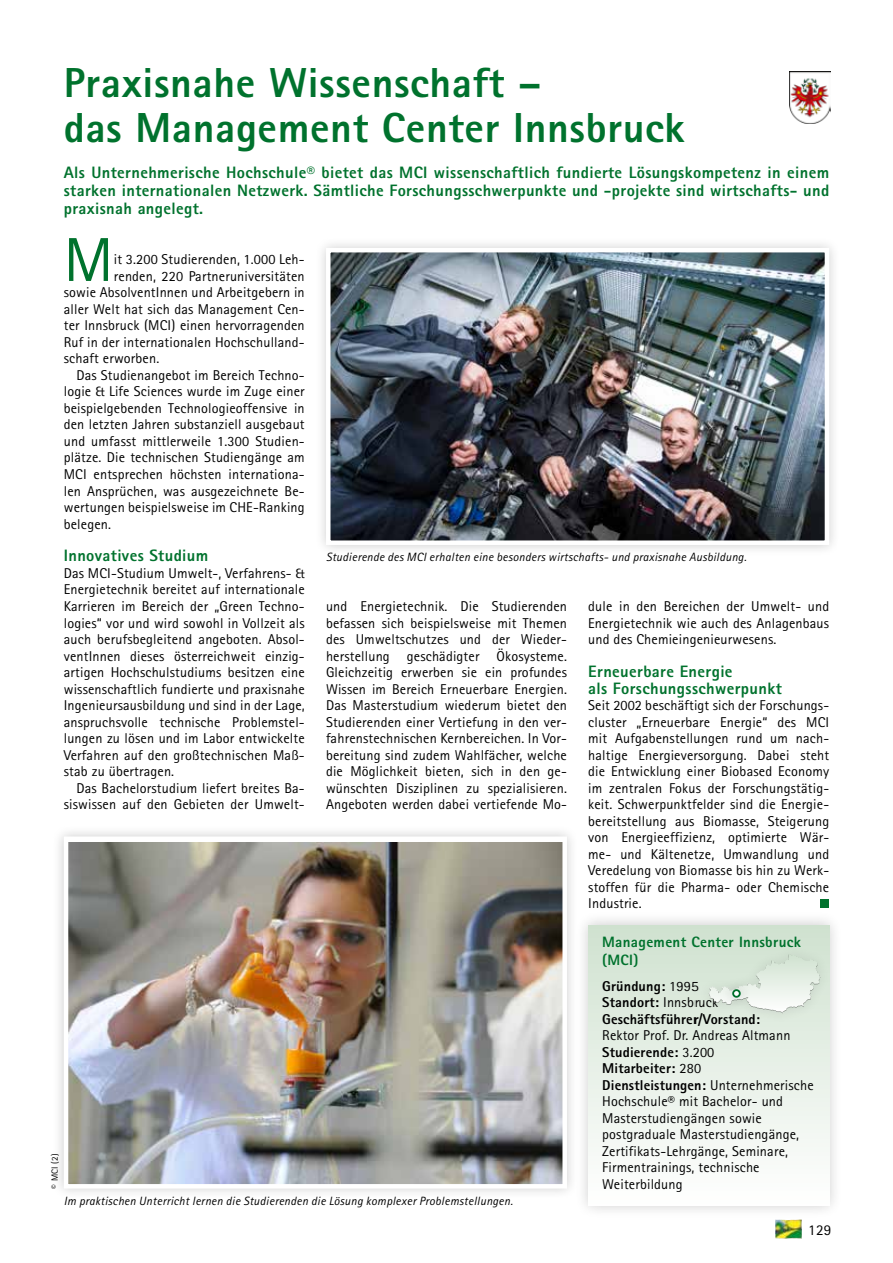
<style>
.page{position:relative;width:893px;height:1263px;background:#fff}
.page>*{position:absolute;margin:0;border:0;box-sizing:border-box;transform-origin:0 0}
.t1{font:62.1px "Rotis Sans Serif";color:#00722d}
.t2{font:800 42px/45px "Rotis Sans Serif";letter-spacing:.015em;color:#00722d}
.t3{font:800 16.5px/18px "Rotis Sans Serif";letter-spacing:.02em;color:#00722d;text-align:justify}
.t4{font:800 15px/18px "Rotis Sans Serif";letter-spacing:.02em;color:#00722d}
.t5{font:15px "Rotis Sans Serif";color:#000}
.t6{font:14.25px/16.5px "Rotis Sans Serif";letter-spacing:.01em;color:#000;text-align:justify}
.t7{font:800 14.25px/16.5px "Rotis Sans Serif";letter-spacing:.01em;color:#000}
.t8{font:italic 12px "Rotis Sans Serif";letter-spacing:.02em;color:#000}
.t9{font:9px "Rotis Sans Serif";color:#000}
.s1{font-weight:400}
.s2{font-weight:800}
</style>
<div class="page">
<svg style="left:780px;top:1219px;width:20px;height:1px"></svg>
<div style="left:821px;top:899px;width:8px;height:9px;background:#00722d"></div>
<div style="left:52px;top:825px;width:527px;height:375px;background:#000;opacity:.2"></div>
<img style="left:69px;top:842px;width:493px;height:341px">
<div style="left:64px;top:836px;width:503px;height:352px;border:4px solid #fff"></div>
<div style="left:314px;top:236px;width:527px;height:320px;background:#000;opacity:.2"></div>
<img style="left:331px;top:253px;width:493px;height:287px">
<div style="left:326px;top:248px;width:503px;height:297px;border:4px solid #fff"></div>
<div style="left:574px;top:911px;width:269px;height:308px;background:#000;opacity:.2"></div>
<div style="left:588px;top:925px;width:241px;height:280px;background:linear-gradient(to bottom,#cfe1cf,#fffffe)"></div>
<div style="left:696px;top:942px;width:137px;height:84px;background:#d9e7d9"></div>
<svg style="left:709px;top:954px;width:111px;height:59px"></svg>
<img style="left:789px;top:72px;width:41px;height:52px">
<h2 class="t2" style="left:64px;top:59px;width:622px">Praxisnahe Wissenschaft –<br>das Management Center Innsbruck</h2>
<p class="t3" style="left:64px;top:164px;width:767px">Als Unternehmerische Hochschule® bietet das MCI wissenschaftlich fundierte Lösungskompetenz in einem starken internationalen Netzwerk. Sämtliche Forschungsschwerpunkte und -projekte sind wirtschafts- und praxisnah angelegt.</p>
<h1 class="t1" style="left:64px;top:223px;width:51px">M</h1>
<p class="t6" style="left:114px;top:251px;width:192px">it 3.200 Studierenden, 1.000 Leh-</p>
<p class="t6" style="left:114px;top:268px;width:192px">renden, 220 Partneruniversitäten</p>
<p class="t6" style="left:64px;top:284px;width:242px">sowie AbsolventInnen und Arbeitgebern in</p>
<p class="t6" style="left:64px;top:301px;width:242px">aller Welt hat sich das Management Cen-</p>
<p class="t6" style="left:64px;top:317px;width:242px">ter Innsbruck (MCI) einen hervorragenden</p>
<p class="t6" style="left:64px;top:334px;width:242px">Ruf in der internationalen Hochschulland-</p>
<p class="t6" style="left:64px;top:350px;width:97px">schaft erworben.</p>
<p class="t6" style="left:77px;top:367px;width:230px">Das Studienangebot im Bereich Techno-</p>
<p class="t6" style="left:64px;top:383px;width:242px">logie &amp; Life Sciences wurde im Zuge einer</p>
<p class="t6" style="left:64px;top:400px;width:242px">beispielgebenden Technologieoffensive in</p>
<p class="t6" style="left:64px;top:416px;width:242px">den letzten Jahren substanziell ausgebaut</p>
<p class="t6" style="left:64px;top:433px;width:242px">und umfasst mittlerweile 1.300 Studien-</p>
<p class="t6" style="left:64px;top:449px;width:242px">plätze. Die technischen Studiengänge am</p>
<p class="t6" style="left:64px;top:466px;width:242px">MCI entsprechen höchsten internationa-</p>
<p class="t6" style="left:64px;top:482px;width:242px">len Ansprüchen, was ausgezeichnete Be-</p>
<p class="t6" style="left:64px;top:499px;width:242px">wertungen beispielsweise im CHE-Ranking</p>
<p class="t6" style="left:64px;top:515px;width:49px">belegen.</p>
<p class="t3" style="left:64px;top:547px;width:146px">Innovatives Studium</p>
<p class="t6" style="left:64px;top:565px;width:242px">Das MCI-Studium Umwelt-, Verfahrens- &amp; Energietechnik bereitet auf internationale Karrieren im Bereich der „Green Techno&shy;logies“ vor und wird sowohl in Vollzeit als auch berufsbegleitend angeboten. Absol&shy;ventInnen dieses österreichweit einzig&shy;artigen Hochschulstudiums besitzen eine wissenschaftlich fundierte und praxisnahe Ingenieursausbildung und sind in der Lage, anspruchsvolle technische Problemstel&shy;lungen zu lösen und im Labor entwickelte Verfahren auf den großtechnischen Maß&shy;stab zu übertragen.</p>
<p class="t6" style="left:64px;top:779px;width:242px;text-align:right">Das Bachelorstudium liefert breites Ba&shy;siswissen auf den Gebieten der Umwelt-</p>
<p class="t8" style="left:326px;top:550px;width:422px">Studierende des MCI erhalten eine besonders wirtschafts- und praxisnahe Ausbildung.</p>
<p class="t6" style="left:326px;top:598px;width:242px">und Energietechnik. Die Studierenden befassen sich beispielsweise mit Themen des Umweltschutzes und der Wieder&shy;herstellung geschädigter Ökosysteme.<br>Gleichzeitig erwerben sie ein profundes Wissen im Bereich Erneuerbare Energien.<br>Das Masterstudium wiederum bietet den Studierenden einer Vertiefung in den ver&shy;fahrenstechnischen Kernbereichen. In Vor&shy;bereitung sind zudem Wahlfächer, welche die Möglichkeit bieten, sich in den ge&shy;wünschten Disziplinen zu spezialisieren.<br>Angeboten werden dabei vertiefende Mo-</p>
<p class="t6" style="left:588px;top:598px;width:242px">dule in den Bereichen der Umwelt- und Energietechnik wie auch des Anlagenbaus und des Chemieingenieurwesens.</p>
<p class="t3" style="left:588px;top:663px;width:195px;line-height:16.5px">Erneuerbare Energie<br>als Forschungsschwerpunkt</p>
<p class="t6" style="left:588px;top:697px;width:242px">Seit 2002 beschäftigt sich der Forschungs&shy;cluster „Erneuerbare Energie“ des MCI mit Aufgabenstellungen rund um nach&shy;haltige Energieversorgung. Dabei steht die Entwicklung einer Biobased Economy im zentralen Fokus der Forschungstätig&shy;keit. Schwerpunktfelder sind die Energie&shy;bereitstellung aus Biomasse, Steigerung von Energieeffizienz, optimierte Wär&shy;me- und Kältenetze, Umwandlung und Veredelung von Biomasse bis hin zu Werk&shy;stoffen für die Pharma- oder Chemische Industrie.</p>
<p class="t9" style="left:50px;top:1188px;width:36px;rotate:-90deg">© MCI (2)</p>
<p class="t8" style="left:64px;top:1194px;width:451px">Im praktischen Unterricht lernen die Studierenden die Lösung komplexer Problemstellungen.</p>
<p class="t4" style="left:602px;top:933px;width:200px">Management Center Innsbruck (MCI)</p>
<p class="t7" style="left:602px;top:977px;width:159px">Gründung: <span class="s1">1995<br></span>Standort: <span class="s1">Innsbruck<br></span>Geschäftsführer/Vorstand:</p>
<p class="t6" style="left:602px;top:1027px;width:213px;text-align:left">Rektor Prof. Dr. Andreas Altmann<br><span class="s2">Studierende:</span> 3.200<br><span class="s2">Mitarbeiter:</span> 280<br><span class="s2">Dienstleistungen:</span> Unternehmerische<br>Hochschule® mit Bachelor- und<br>Masterstudiengängen sowie postgraduale Masterstudiengänge,<br>Zertifikats-Lehrgänge, Seminare,<br>Firmentrainings, technische<br>Weiterbildung</p>
<p class="t5" style="left:808px;top:1221px;width:25px">129</p>
</div>
